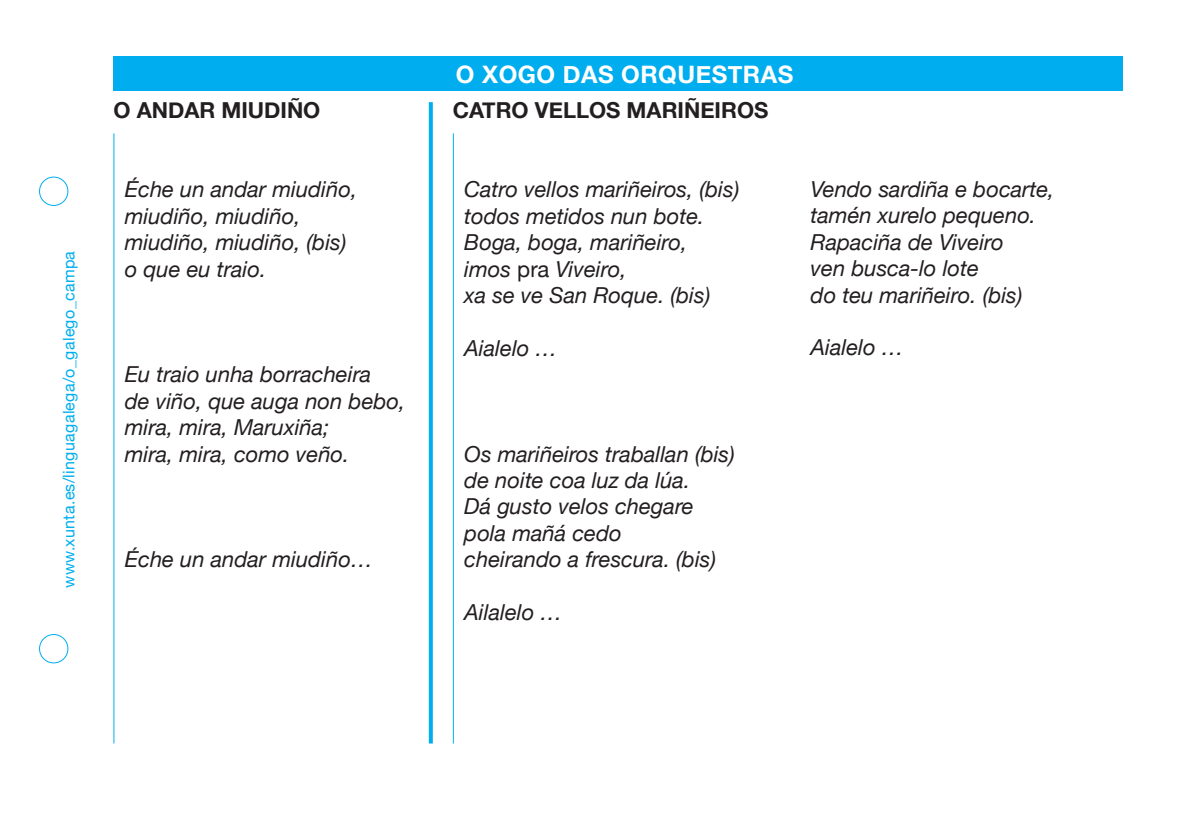
<style>
.page{position:relative;width:1191px;height:840px;background:#fff}
.page>*{position:absolute;margin:0;border:0;box-sizing:border-box;transform-origin:0 0}
.Estilo_especificas{font:700 24px "Helvetica Neue";letter-spacing:.02em;color:#fff}
.Estilo_especificas-2{font:italic 22px "Helvetica Neue";color:#231f20}
.Estilo_especificas-3{font:700 22px "Helvetica Neue";color:#231f20}
.t1{font:16px "Helvetica Neue";letter-spacing:.02em;color:#00aeef}
.s1{font-style:normal}
</style>
<div class="page">
<div style="left:39px;top:177px;width:29px;height:28px;border:1px solid #00aeef;border-radius:50%"></div>
<div style="left:39px;top:634px;width:29px;height:28px;border:1px solid #00aeef;border-radius:50%"></div>
<div style="left:113px;top:57px;width:1010px;height:34px;background:#00aeef"></div>
<svg style="left:429px;top:102px;width:4px;height:641px;background:#0ab1ef"></svg>
<hr style="left:113px;top:133px;width:1px;height:610px;background:#00aeef">
<hr style="left:453px;top:133px;width:1px;height:610px;background:#00aeef">
<p class="t1" style="left:59px;top:587px;width:338px;rotate:-90deg">www.xunta.es/linguagalega/o_galego_campa</p>
<p class="Estilo_especificas-3" style="left:113px;top:96px;width:208px">O ANDAR MIUDIÑO</p>
<p class="Estilo_especificas-2" style="left:125px;top:176px;width:234px">Éche un andar miudiño,</p>
<p class="Estilo_especificas-2" style="left:125px;top:202px;width:177px">miudiño, miudiño,</p>
<p class="Estilo_especificas-2" style="left:125px;top:229px;width:223px">miudiño, miudiño, (bis)</p>
<p class="Estilo_especificas-2" style="left:125px;top:255px;width:143px">o que eu traio.</p>
<p class="Estilo_especificas-2" style="left:125px;top:361px;width:248px">Eu traio unha borracheira</p>
<p class="Estilo_especificas-2" style="left:125px;top:387px;width:282px">de viño, que auga non bebo,</p>
<p class="Estilo_especificas-2" style="left:125px;top:414px;width:206px">mira, mira, Maruxiña;</p>
<p class="Estilo_especificas-2" style="left:125px;top:440px;width:226px">mira, mira, como veño.</p>
<p class="Estilo_especificas-2" style="left:125px;top:546px;width:250px">Éche un andar miudiño…</p>
<p class="Estilo_especificas" style="left:456px;top:60px;width:339px">O XOGO DAS ORQUESTRAS</p>
<p class="Estilo_especificas-3" style="left:453px;top:96px;width:317px">CATRO VELLOS MARIÑEIROS</p>
<p class="Estilo_especificas-2" style="left:464px;top:176px;width:276px">Catro vellos mariñeiros, (bis)</p>
<p class="Estilo_especificas-2" style="left:464px;top:202px;width:242px">todos metidos nun bote.</p>
<p class="Estilo_especificas-2" style="left:464px;top:229px;width:224px">Boga, boga, mariñeiro,</p>
<p class="Estilo_especificas-2" style="left:464px;top:255px;width:164px">imos <span class="s1">pra</span> Viveiro,</p>
<p class="Estilo_especificas-2" style="left:464px;top:282px;width:248px">xa se ve San Roque. (bis)</p>
<p class="Estilo_especificas-2" style="left:464px;top:334px;width:95px">Aialelo …</p>
<p class="Estilo_especificas-2" style="left:810px;top:176px;width:245px">Vendo sardiña e bocarte,</p>
<p class="Estilo_especificas-2" style="left:810px;top:202px;width:227px">tamén xurelo pequeno.</p>
<p class="Estilo_especificas-2" style="left:810px;top:228px;width:195px">Rapaciña de Viveiro</p>
<p class="Estilo_especificas-2" style="left:810px;top:255px;width:170px">ven busca-lo lote</p>
<p class="Estilo_especificas-2" style="left:810px;top:281px;width:213px">do teu mariñeiro. (bis)</p>
<p class="Estilo_especificas-2" style="left:810px;top:334px;width:95px">Aialelo …</p>
<p class="Estilo_especificas-2" style="left:464px;top:440px;width:272px">Os mariñeiros traballan (bis)</p>
<p class="Estilo_especificas-2" style="left:464px;top:466px;width:227px">de noite coa luz da lúa.</p>
<p class="Estilo_especificas-2" style="left:464px;top:493px;width:231px">Dá gusto velos chegare</p>
<p class="Estilo_especificas-2" style="left:464px;top:519px;width:159px">pola mañá cedo</p>
<p class="Estilo_especificas-2" style="left:464px;top:546px;width:253px">cheirando a frescura. (bis)</p>
<p class="Estilo_especificas-2" style="left:464px;top:598px;width:100px">Ailalelo …</p>
</div>
